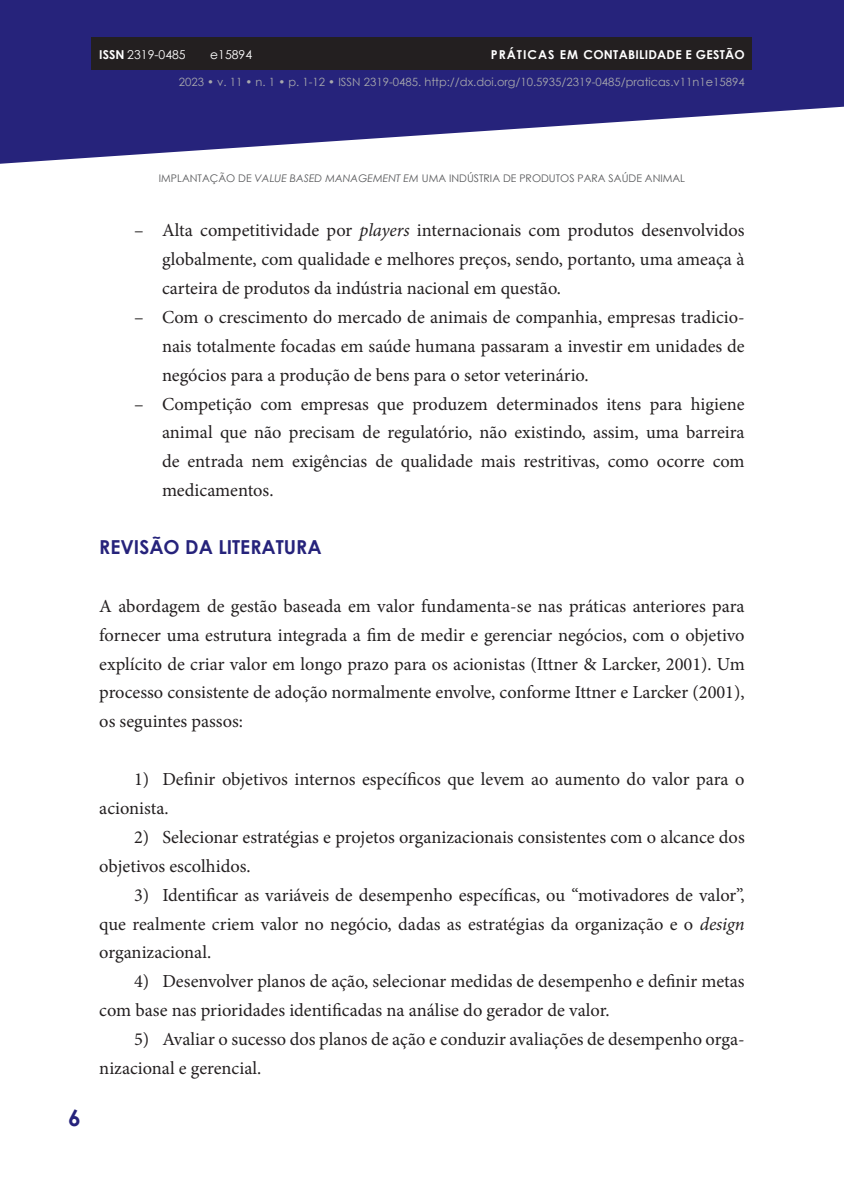
<style>
.page{position:relative;width:844px;height:1191px;background:#fff}
.page>*{position:absolute;margin:0;border:0;box-sizing:border-box;transform-origin:0 0}
.t1{font:700 22.75px "Century Gothic";color:#26237b}
.t2{font:700 19.25px "Century Gothic";color:#26237b}
.t3{font:18.38px/28.9px "Minion Pro";color:#231f20;text-align:justify}
.t4{font:700 12.25px "Century Gothic";letter-spacing:.02em;color:#fff}
.t5{font:12.25px "Century Gothic";color:#fff}
.t6{font:11.38px "Century Gothic";color:#a8a9ad}
.t7{font:10.5px "Century Gothic";color:#57585a}
.s1{font-weight:700}
.s2{font-style:italic}
</style>
<div class="page">
<svg style="left:843px;top:0;width:1px;height:107px"></svg>
<svg style="left:0;top:0;width:843px;height:164px;fill:#26237b"></svg>
<div style="left:92px;top:37px;width:660px;height:33px;background:#231f20"></div>
<p class="t5" style="left:99px;top:46px;width:88px"><span class="s1">ISSN</span> 2319-0485</p>
<p class="t5" style="left:210px;top:46px;width:43px">e15894</p>
<p class="t4" style="left:491px;top:45px;width:255px">PRÁTICAS EM CONTABILIDADE E GESTÃO</p>
<p class="t6" style="left:179px;top:74px;width:567px">2023 • v. 11 • n. 1 • p. 1-12 • ISSN 2319-0485. http://dx.doi.org/10.5935/2319-0485/praticas.v11n1e15894</p>
<p class="t1" style="left:68px;top:1100px;width:14px">6</p>
<p class="t7" style="left:159px;top:171px;width:527px">IMPLANTAÇÃO DE <span class="s2">VALUE BASED MANAGEMENT EM</span> UMA INDÚSTRIA DE PRODUTOS PARA SAÚDE ANIMAL</p>
<p class="t3" style="left:162px;top:216px;width:584px;text-indent:-28px">– Alta competitividade por <span class="s2">players</span> internacionais com produtos desenvolvidos globalmente, com qualidade e melhores preços, sendo, portanto, uma ameaça à carteira de produtos da indústria nacional em questão.</p>
<p class="t3" style="left:162px;top:303px;width:584px;text-indent:-28px">– Com o crescimento do mercado de animais de companhia, empresas tradicio&shy;nais totalmente focadas em saúde humana passaram a investir em unidades de negócios para a produção de bens para o setor veterinário.</p>
<p class="t3" style="left:162px;top:389px;width:584px;text-indent:-28px">– Competição com empresas que produzem determinados itens para higiene animal que não precisam de regulatório, não existindo, assim, uma barreira de entrada nem exigências de qualidade mais restritivas, como ocorre com medicamentos.</p>
<p class="t2" style="left:99px;top:532px;width:224px">REVISÃO DA LITERATURA</p>
<p class="t3" style="left:99px;top:591px;width:646px">A abordagem de gestão baseada em valor fundamenta-se nas práticas anteriores para fornecer uma estrutura integrada a fim de medir e gerenciar negócios, com o objetivo explícito de criar valor em longo prazo para os acionistas (Ittner &amp; Larcker, 2001). Um processo consistente de adoção normalmente envolve, conforme Ittner e Larcker (2001), os seguintes passos:</p>
<p class="t3" style="left:99px;top:765px;width:646px;text-indent:35px">1) Definir objetivos internos específicos que levem ao aumento do valor para o acionista.</p>
<p class="t3" style="left:99px;top:822px;width:646px;text-indent:35px">2) Selecionar estratégias e projetos organizacionais consistentes com o alcance dos objetivos escolhidos.</p>
<p class="t3" style="left:99px;top:880px;width:646px;text-indent:35px">3) Identificar as variáveis de desempenho específicas, ou “motivadores de valor”, que realmente criem valor no negócio, dadas as estratégias da organização e o <span class="s2">design </span>organizacional.</p>
<p class="t3" style="left:99px;top:967px;width:646px;text-indent:35px">4) Desenvolver planos de ação, selecionar medidas de desempenho e definir metas com base nas prioridades identificadas na análise do gerador de valor.</p>
<p class="t3" style="left:99px;top:1024px;width:646px;text-indent:35px">5) Avaliar o sucesso dos planos de ação e conduzir avaliações de desempenho orga&shy;nizacional e gerencial.</p>
</div>
